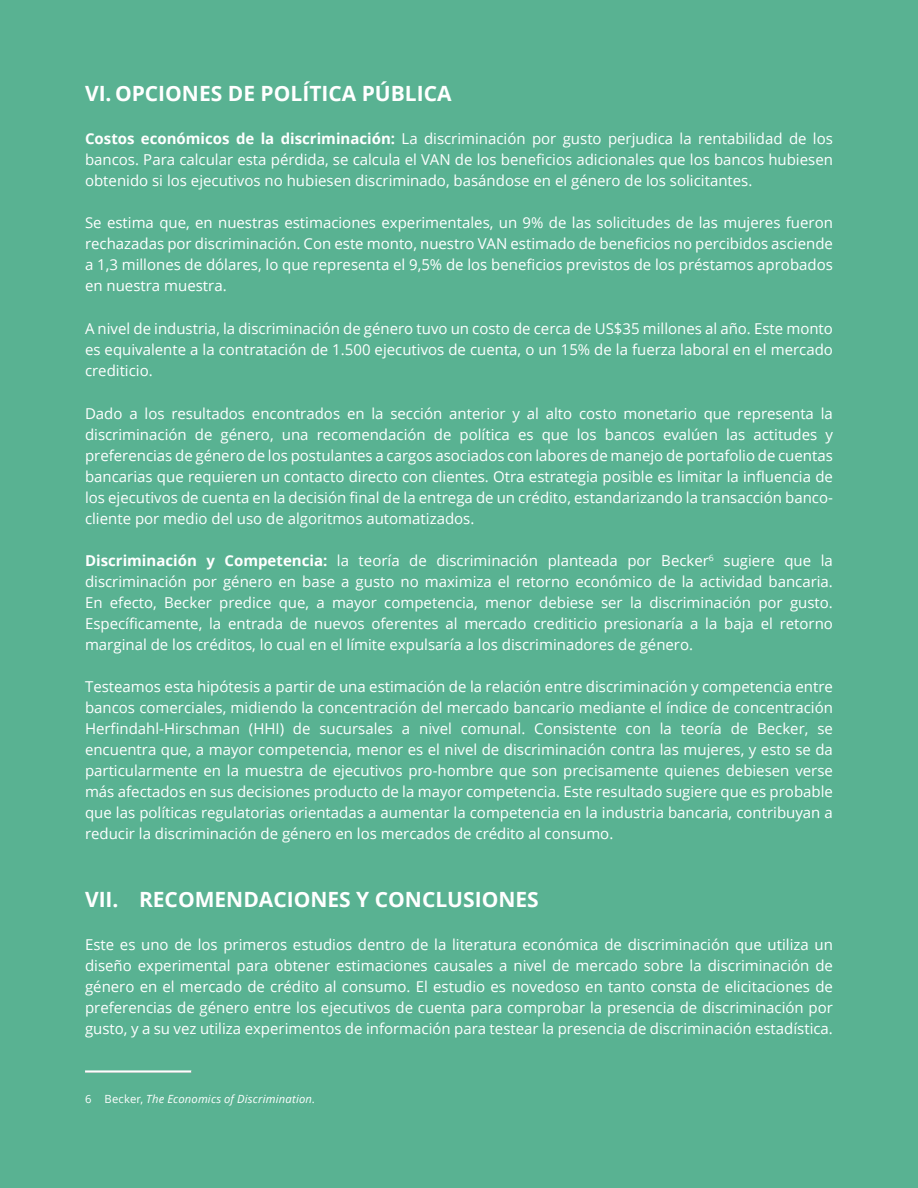
<style>
.page{position:relative;width:918px;height:1188px;background:#59b292}
.page>*{position:absolute;margin:0;border:0;box-sizing:border-box;transform-origin:0 0}
.t1{font:700 21px "Open Sans";color:#fff}
.t2{font:15px/21px "Open Sans";color:#fff;text-align:justify}
.t3{font:italic 11.25px "Open Sans";letter-spacing:.015em;color:#fff}
.s1{font-weight:700}
.s2{font-style:normal}
</style>
<div class="page">
<hr style="left:85px;top:1070px;width:106px;height:3px;background:#fff">
<h1 class="t1" style="left:85px;top:79px;width:368px">VI. OPCIONES DE POLÍTICA PÚBLICA</h1>
<p class="t2" style="left:85px;top:127px;width:749px"><span class="s1">Costos económicos de la discriminación:</span> La discriminación por gusto perjudica la rentabilidad de los bancos. Para calcular esta pérdida, se calcula el VAN de los beneficios adicionales que los bancos hubiesen obtenido si los ejecutivos no hubiesen discriminado, basándose en el género de los solicitantes.</p>
<p class="t2" style="left:85px;top:212px;width:749px">Se estima que, en nuestras estimaciones experimentales, un 9% de las solicitudes de las mujeres fueron rechazadas por discriminación. Con este monto, nuestro VAN estimado de beneficios no percibidos asciende a 1,3 millones de dólares, lo que representa el 9,5% de los beneficios previstos de los préstamos aprobados en nuestra muestra.</p>
<p class="t2" style="left:85px;top:318px;width:749px">A nivel de industria, la discriminación de género tuvo un costo de cerca de US$35 millones al año. Este monto es equivalente a la contratación de 1.500 ejecutivos de cuenta, o un 15% de la fuerza laboral en el mercado crediticio.</p>
<p class="t2" style="left:85px;top:402px;width:749px">Dado a los resultados encontrados en la sección anterior y al alto costo monetario que representa la discriminación de género, una recomendación de política es que los bancos evalúen las actitudes y preferencias de género de los postulantes a cargos asociados con labores de manejo de portafolio de cuentas bancarias que requieren un contacto directo con clientes. Otra estrategia posible es limitar la influencia de los ejecutivos de cuenta en la decisión final de la entrega de un crédito, estandarizando la transacción banco&shy;cliente por medio del uso de algoritmos automatizados.</p>
<p class="t2" style="left:85px;top:550px;width:749px"><span class="s1">Discriminación y Competencia:</span> la teoría de discriminación planteada por Becker<sup>6</sup> sugiere que la discriminación por género en base a gusto no maximiza el retorno económico de la actividad bancaria.<br>En efecto, Becker predice que, a mayor competencia, menor debiese ser la discriminación por gusto.<br>Específicamente, la entrada de nuevos oferentes al mercado crediticio presionaría a la baja el retorno marginal de los créditos, lo cual en el límite expulsaría a los discriminadores de género.</p>
<p class="t2" style="left:85px;top:676px;width:749px">Testeamos esta hipótesis a partir de una estimación de la relación entre discriminación y competencia entre bancos comerciales, midiendo la concentración del mercado bancario mediante el índice de concentración Herfindahl-Hirschman (HHI) de sucursales a nivel comunal. Consistente con la teoría de Becker, se encuentra que, a mayor competencia, menor es el nivel de discriminación contra las mujeres, y esto se da particularmente en la muestra de ejecutivos pro-hombre que son precisamente quienes debiesen verse más afectados en sus decisiones producto de la mayor competencia. Este resultado sugiere que es probable que las políticas regulatorias orientadas a aumentar la competencia en la industria bancaria, contribuyan a reducir la discriminación de género en los mercados de crédito al consumo.</p>
<h1 class="t1" style="left:85px;top:884px;width:455px">VII. RECOMENDACIONES Y CONCLUSIONES</h1>
<p class="t2" style="left:85px;top:933px;width:749px">Este es uno de los primeros estudios dentro de la literatura económica de discriminación que utiliza un diseño experimental para obtener estimaciones causales a nivel de mercado sobre la discriminación de género en el mercado de crédito al consumo. El estudio es novedoso en tanto consta de elicitaciones de preferencias de género entre los ejecutivos de cuenta para comprobar la presencia de discriminación por gusto, y a su vez utiliza experimentos de información para testear la presencia de discriminación estadística.</p>
<p class="t3" style="left:85px;top:1091px;width:231px"><span class="s2">6 Becker,</span> The Economics of Discrimination<span class="s2">.</span></p>
</div>
